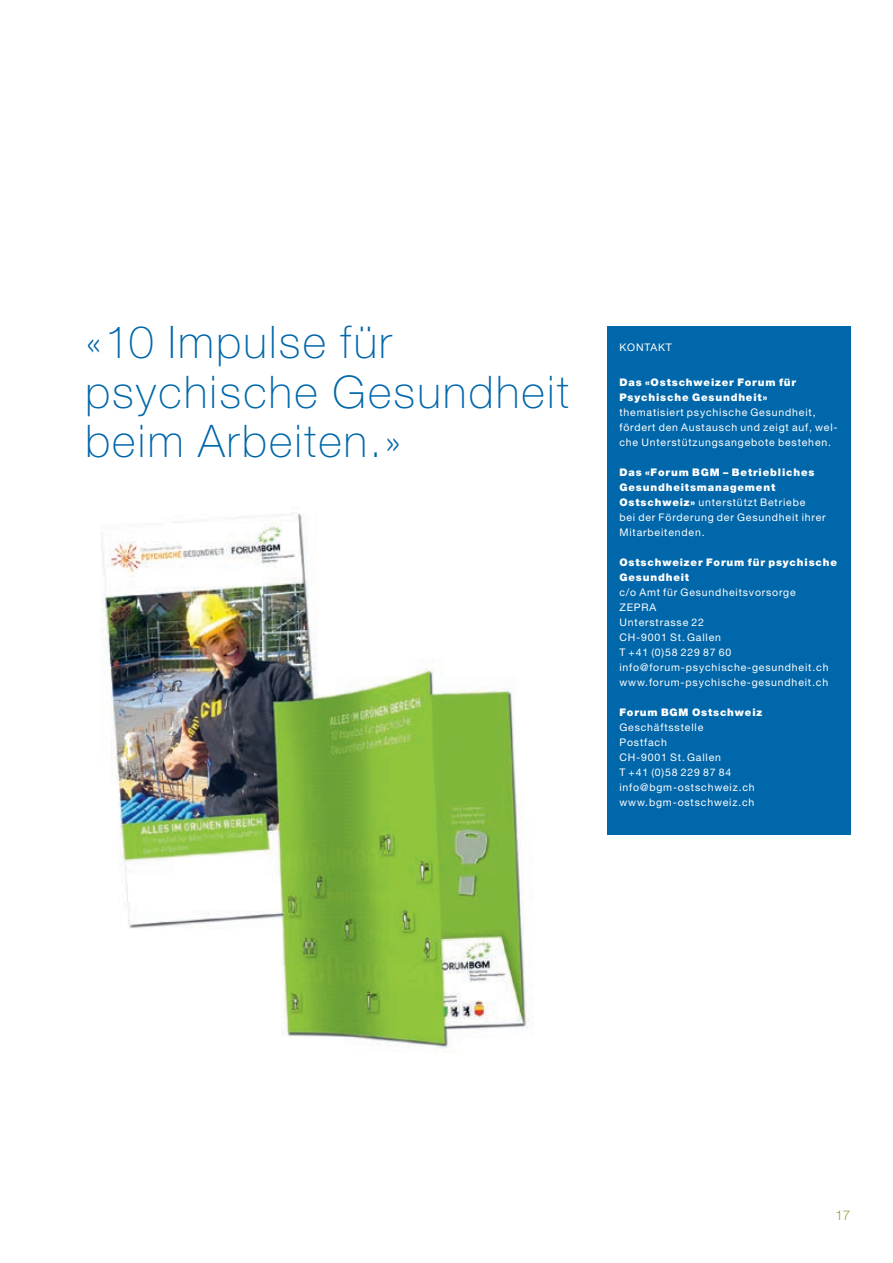
<style>
.page{position:relative;width:893px;height:1263px;background:#fff}
.page>*{position:absolute;margin:0;border:0;box-sizing:border-box;transform-origin:0 0}
.t1{font:100 45px/49.5px "Helvetica Neue LT Std";letter-spacing:.05em;color:#0067aa}
.t2{font:300 13.5px "Helvetica Neue LT Std";color:#8ba636}
.t3{font:10.5px/15px "Helvetica Neue LT Std";letter-spacing:.08em;color:#fff}
.t4{font:900 10.5px/15px "Helvetica Neue LT Std";letter-spacing:.08em;color:#fff}
.s1{font-weight:900}
</style>
<div class="page">
<div style="left:607px;top:326px;width:243px;height:509px;background:#0067aa"></div>
<img style="left:101px;top:513px;width:429px;height:539px">
<h1 class="t1" style="left:85px;top:317px;width:485px">«10 Impulse für psychische Gesundheit beim Arbeiten.»</h1>
<p class="t3" style="left:619px;top:339px;width:54px">KONTAKT</p>
<p class="t4" style="left:619px;top:374px;width:178px">Das «Ostschweizer Forum für<br>Psychische Gesundheit»</p>
<p class="t3" style="left:619px;top:404px;width:220px">thematisiert psychische Gesundheit, fördert den Austausch und zeigt auf, wel&shy;che Unterstützungsangebote bestehen.</p>
<p class="t3" style="left:619px;top:464px;width:208px"><span class="s1">Das «Forum BGM – Betriebliches<br>Gesundheitsmanagement<br>Ostschweiz»</span> unterstützt Betriebe<br>bei der Förderung der Gesundheit ihrer<br>Mitarbeitenden.</p>
<p class="t4" style="left:619px;top:554px;width:219px">Ostschweizer Forum für psychische<br>Gesundheit</p>
<p class="t3" style="left:619px;top:584px;width:211px">c/o Amt für Gesundheitsvorsorge<br>ZEPRA<br>Unterstrasse 22<br>CH-9001 St. Gallen<br>T +41 (0)58 229 87 60 info@forum-psychische-gesundheit.ch www.forum-psychische-gesundheit.ch</p>
<p class="t4" style="left:619px;top:704px;width:144px">Forum BGM Ostschweiz</p>
<p class="t3" style="left:619px;top:719px;width:137px">Geschäftsstelle<br>Postfach<br>CH-9001 St. Gallen<br>T +41 (0)58 229 87 84 info@bgm-ostschweiz.ch www.bgm-ostschweiz.ch</p>
<p class="t2" style="left:835px;top:1207px;width:17px">17</p>
</div>
